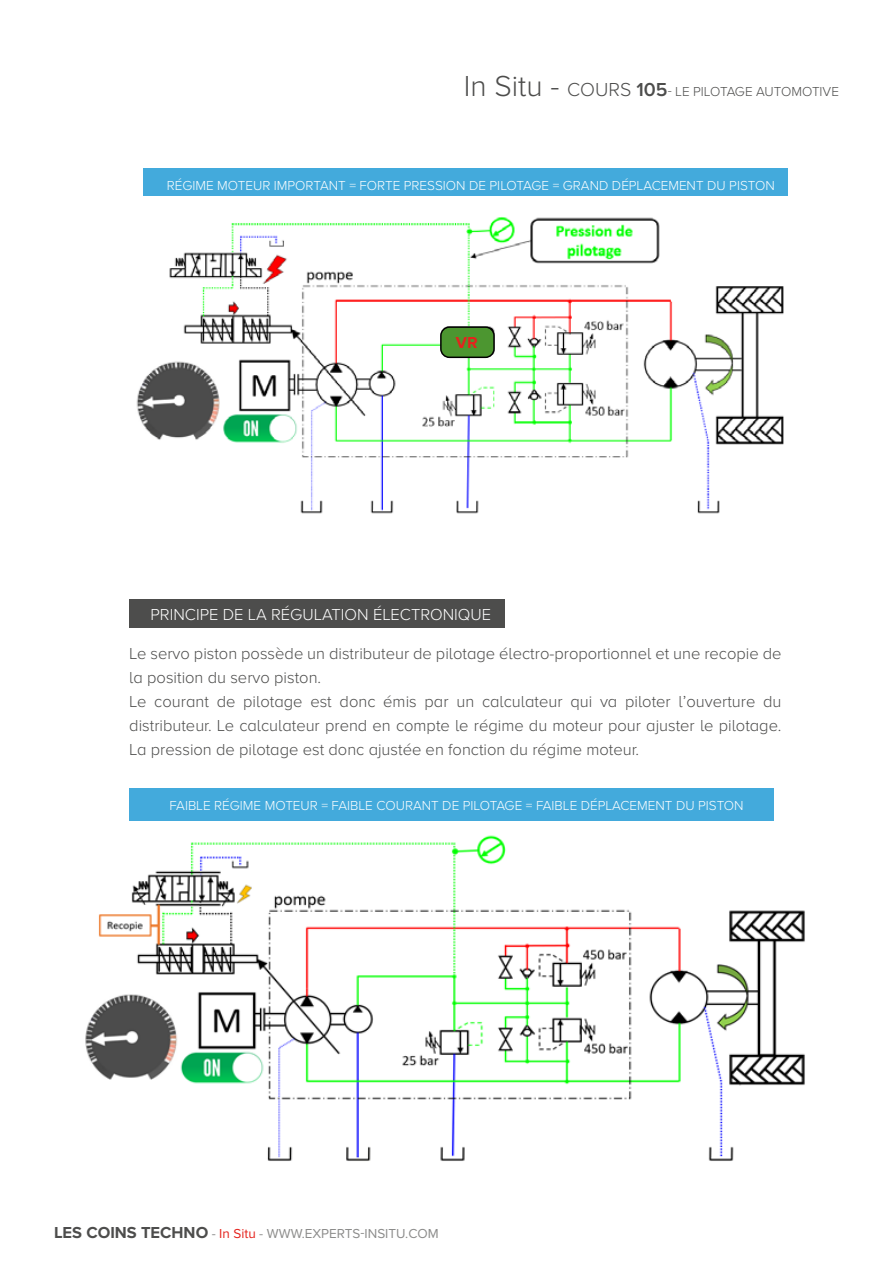
<style>
.page{position:relative;width:893px;height:1263px;background:#fff}
.page>*{position:absolute;margin:0;border:0;box-sizing:border-box;transform-origin:0 0}
.t1{font:300 16.5px/24px "Proxima Nova A";color:#4d4d4c}
.t2{font:300 16.5px "Proxima Nova A";color:#fff}
.t3{font:700 16.5px "Proxima Nova A";color:#e5231d}
.t4{font:300 13.5px "Proxima Nova A";color:#fff}
.t5{font:13.5px "Proxima Nova A";color:#8c8c8b}
.t6{font:300 13.5px "Proxima Nova A";color:#4d4d4c}
.s1{font-size:30px}
.s2{font-size:19.5px}
.s3{font-weight:600;font-size:19.5px}
.s4{font-weight:700;font-size:16.5px;color:#4d4d4c}
.s5{color:#e5231d}
</style>
<div class="page">
<div style="left:144px;top:168px;width:644px;height:33px;background:#43aadc"></div>
<img style="left:136px;top:197px;width:652px;height:317px">
<div style="left:441px;top:327px;width:53px;height:30px;background:#4c9630;border-radius:9px"></div>
<div style="left:440px;top:326px;width:55px;height:32px;border:2px solid #000;border-radius:9px"></div>
<div style="left:129px;top:600px;width:376px;height:28px;background:#4d4d4c"></div>
<div style="left:129px;top:788px;width:644px;height:33px;background:#43aadc"></div>
<img style="left:85px;top:835px;width:720px;height:326px">
<p class="t6" style="left:464px;top:81px;width:377px"><span class="s1">In Situ -</span> <span class="s2">COURS</span> <span class="s3">105</span>- LE PILOTAGE AUTOMOTIVE</p>
<p class="t4" style="left:167px;top:175px;width:609px">RÉGIME MOTEUR IMPORTANT = FORTE PRESSION DE PILOTAGE = GRAND DÉPLACEMENT DU PISTON</p>
<p class="t3" style="left:456px;top:330px;width:23px">VR</p>
<p class="t2" style="left:151px;top:602px;width:342px">PRINCIPE DE LA RÉGULATION ÉLECTRONIQUE</p>
<p class="t1" style="left:129px;top:640px;width:654px">Le servo piston possède un distributeur de pilotage électro-proportionnel et une recopie de la position du servo piston.<br>Le courant de pilotage est donc émis par un calculateur qui va piloter l’ouverture du distributeur. Le calculateur prend en compte le régime du moteur pour ajuster le pilotage.<br>La pression de pilotage est donc ajustée en fonction du régime moteur.</p>
<p class="t4" style="left:169px;top:795px;width:576px">FAIBLE RÉGIME MOTEUR = FAIBLE COURANT DE PILOTAGE = FAIBLE DÉPLACEMENT DU PISTON</p>
<p class="t5" style="left:54px;top:1224px;width:386px"><span class="s4">LES COINS TECHNO</span> - <span class="s5">In Situ</span> - WWW.EXPERTS-INSITU.COM</p>
</div>
